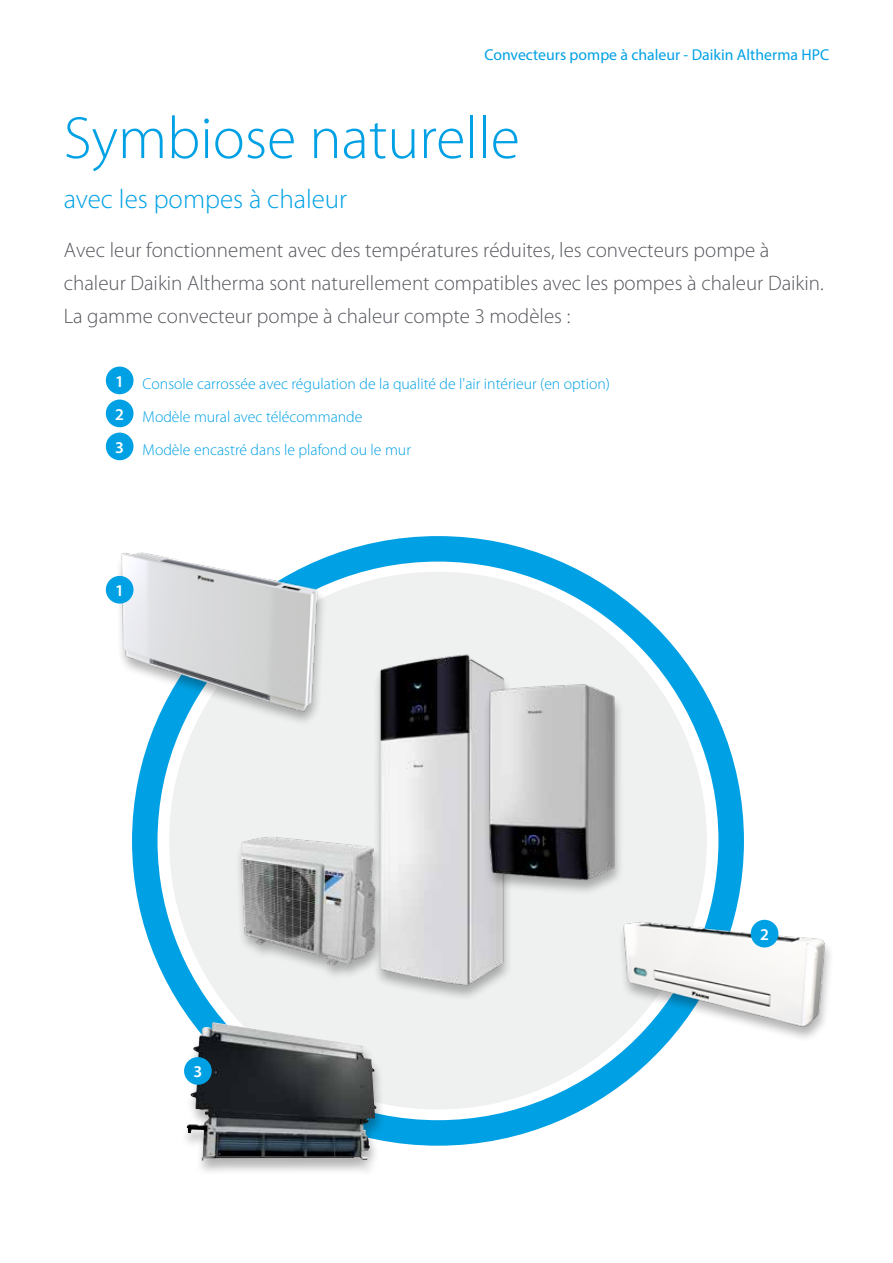
<style>
.page{position:relative;width:893px;height:1263px;background:#fff}
.page>*{position:absolute;margin:0;border:0;box-sizing:border-box;transform-origin:0 0}
.t1{font:300 60px "Myriad Pro";color:#00a1e4}
.t2{font:300 27px "Myriad Pro";color:#00a1e4}
.t3{font:300 21px/33px "Myriad Pro";color:#56585e}
.t4{font:600 16.5px/33px "Myriad Pro";color:#fff;text-align:justify}
.t5{font:300 15.75px/33px "Myriad Pro";color:#00a1e4}
.t6{font:15.75px "Myriad Pro";color:#00a1e4}
</style>
<div class="page">
<div style="left:169px;top:572px;width:538px;height:537px;background:#eff0f0;border-radius:50%"></div>
<div style="left:106px;top:367px;width:28px;height:27px;background:#00a1e4;border-radius:50%"></div>
<div style="left:106px;top:400px;width:28px;height:27px;background:#00a1e4;border-radius:50%"></div>
<div style="left:106px;top:433px;width:28px;height:27px;background:#00a1e4;border-radius:50%"></div>
<div style="left:132px;top:536px;width:612px;height:610px;border:26px solid #00a1e4;border-radius:50%"></div>
<div style="left:115px;top:554px;width:212px;height:173px;background:#000;opacity:.3"></div>
<img style="left:119px;top:552px;width:203px;height:164px">
<div style="left:617px;top:922px;width:218px;height:121px;background:#000;opacity:.3"></div>
<img style="left:619px;top:906px;width:210px;height:127px">
<div style="left:180px;top:1022px;width:207px;height:156px;background:#000;opacity:.3"></div>
<img style="left:185px;top:1022px;width:193px;height:139px">
<div style="left:235px;top:836px;width:151px;height:145px;background:#000;opacity:.3"></div>
<img style="left:240px;top:836px;width:132px;height:130px">
<div style="left:373px;top:654px;width:141px;height:348px;background:#000;opacity:.3"></div>
<img style="left:372px;top:654px;width:137px;height:337px">
<div style="left:483px;top:684px;width:142px;height:212px;background:#000;opacity:.3"></div>
<img style="left:483px;top:680px;width:137px;height:204px">
<div style="left:106px;top:576px;width:28px;height:28px;background:#00a1e4;border-radius:50%"></div>
<div style="left:751px;top:920px;width:27px;height:27px;background:#00a1e4;border-radius:50%"></div>
<div style="left:184px;top:1057px;width:28px;height:28px;background:#00a1e4;border-radius:50%"></div>
<p class="t6" style="left:484px;top:45px;width:346px">Convecteurs pompe à chaleur - Daikin Altherma HPC</p>
<h1 class="t1" style="left:64px;top:105px;width:458px">Symbiose naturelle</h1>
<p class="t2" style="left:64px;top:184px;width:285px">avec les pompes à chaleur</p>
<p class="t3" style="left:64px;top:234px;width:761px">Avec leur fonctionnement avec des températures réduites, les convecteurs pompe à chaleur Daikin Altherma sont naturellement compatibles avec les pompes à chaleur Daikin.<br>La gamme convecteur pompe à chaleur compte 3 modèles :</p>
<p class="t4" style="left:115px;top:364px;width:10px">1<br>2<br>3</p>
<p class="t5" style="left:143px;top:368px;width:469px">Console carrossée avec régulation de la qualité de l'air intérieur (en option)<br>Modèle mural avec télécommande<br>Modèle encastré dans le plafond ou le mur</p>
<p class="t4" style="left:115px;top:573px;width:10px">1</p>
<p class="t4" style="left:193px;top:1055px;width:10px">3</p>
<p class="t4" style="left:760px;top:917px;width:10px">2</p>
</div>
